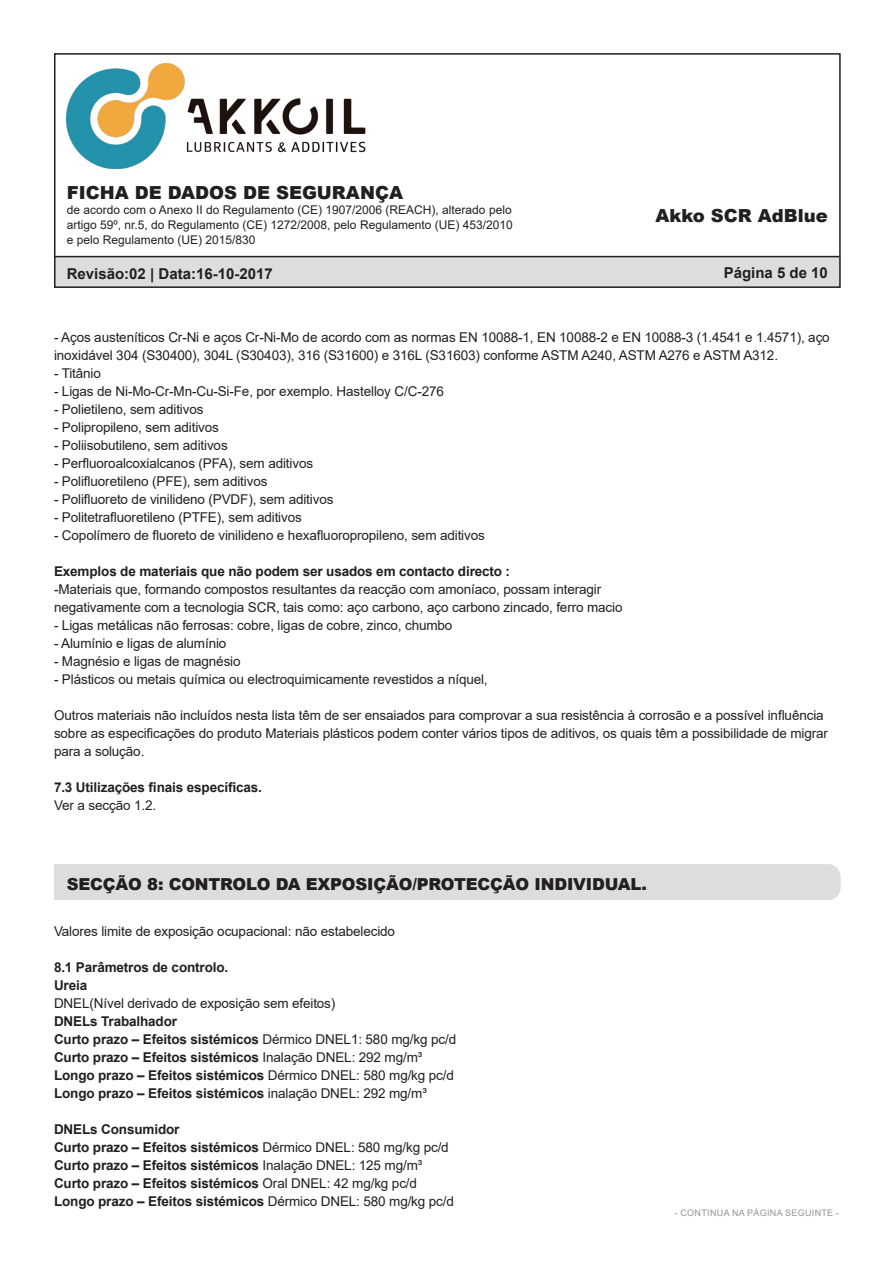
<style>
.page{position:relative;width:893px;height:1263px;background:#fff}
.page>*{position:absolute;margin:0;border:0;box-sizing:border-box;transform-origin:0 0}
.t1{font:900 18px "Arial";color:#231f20}
.t2{font:900 16.5px "Arial";letter-spacing:-.01em;color:#231f20}
.t3{font:700 15px "Arial";color:#231f20}
.t4{font:13.5px/18px "Arial";letter-spacing:-.01em;color:#231f20}
.t5{font:700 13.5px "Arial";letter-spacing:-.01em;color:#231f20}
.t6{font:12px/15px "Arial";color:#231f20;text-align:justify}
.t7{font:9px "Arial";letter-spacing:.035em;color:#939598}
.s1{font-weight:400}
</style>
<div class="page">
<div style="left:54px;top:257px;width:787px;height:31px;background:#dcdddf"></div>
<div style="left:54px;top:53px;width:787px;height:235px;border:2px solid #231f20"></div>
<img style="left:67px;top:64px;width:299px;height:104px">
<hr style="left:55px;top:256px;width:784px;height:1px;background:#231f20">
<div style="left:54px;top:864px;width:787px;height:36px;background:#dcdddf"></div>
<h1 class="t1" style="left:67px;top:180px;width:338px">FICHA DE DADOS DE SEGURANÇA</h1>
<p class="t6" style="left:67px;top:202px;width:447px">de acordo com o Anexo II do Regulamento (CE) 1907/2006 (REACH), alterado pelo artigo 59º, nr.5, do Regulamento (CE) 1272/2008, pelo Regulamento (UE) 453/2010 e pelo Regulamento (UE) 2015/830</p>
<p class="t3" style="left:67px;top:263px;width:207px">Revisão:02 | Data:16-10-2017</p>
<h1 class="t1" style="left:655px;top:202px;width:174px">Akko SCR AdBlue</h1>
<p class="t3" style="left:724px;top:262px;width:106px">Página 5 de 10</p>
<p class="t4" style="left:54px;top:328px;width:777px">- Aços austeníticos Cr-Ni e aços Cr-Ni-Mo de acordo com as normas EN 10088-1, EN 10088-2 e EN 10088-3 (1.4541 e 1.4571), aço inoxidável 304 (S30400), 304L (S30403), 316 (S31600) e 316L (S31603) conforme ASTM A240, ASTM A276 e ASTM A312.</p>
<p class="t4" style="left:54px;top:364px;width:48px">- Titânio</p>
<p class="t4" style="left:54px;top:382px;width:391px">- Ligas de Ni-Mo-Cr-Mn-Cu-Si-Fe, por exemplo. Hastelloy C/C-276</p>
<p class="t4" style="left:54px;top:400px;width:151px">- Polietileno, sem aditivos</p>
<p class="t4" style="left:54px;top:418px;width:167px">- Polipropileno, sem aditivos</p>
<p class="t4" style="left:54px;top:436px;width:175px">- Poliisobutileno, sem aditivos</p>
<p class="t4" style="left:54px;top:454px;width:261px">- Perfluoroalcoxialcanos (PFA), sem aditivos</p>
<p class="t4" style="left:54px;top:472px;width:215px">- Polifluoretileno (PFE), sem aditivos</p>
<p class="t4" style="left:54px;top:490px;width:281px">- Polifluoreto de vinilideno (PVDF), sem aditivos</p>
<p class="t4" style="left:54px;top:508px;width:249px">- Politetrafluoretileno (PTFE), sem aditivos</p>
<p class="t4" style="left:54px;top:526px;width:432px">- Copolímero de fluoreto de vinilideno e hexafluoropropileno, sem aditivos</p>
<p class="t5" style="left:54px;top:562px;width:458px">Exemplos de materiais que não podem ser usados em contacto directo :</p>
<p class="t4" style="left:54px;top:580px;width:549px">-Materiais que, formando compostos resultantes da reacção com amoníaco, possam interagir</p>
<p class="t4" style="left:54px;top:598px;width:570px">negativamente com a tecnologia SCR, tais como: aço carbono, aço carbono zincado, ferro macio</p>
<p class="t4" style="left:54px;top:616px;width:400px">- Ligas metálicas não ferrosas: cobre, ligas de cobre, zinco, chumbo</p>
<p class="t4" style="left:54px;top:634px;width:174px">- Alumínio e ligas de alumínio</p>
<p class="t4" style="left:54px;top:652px;width:188px">- Magnésio e ligas de magnésio</p>
<p class="t4" style="left:54px;top:670px;width:435px">- Plásticos ou metais química ou electroquimicamente revestidos a níquel,</p>
<p class="t4" style="left:54px;top:706px;width:776px">Outros materiais não incluídos nesta lista têm de ser ensaiados para comprovar a sua resistência à corrosão e a possível influência sobre as especificações do produto Materiais plásticos podem conter vários tipos de aditivos, os quais têm a possibilidade de migrar para a solução.</p>
<p class="t5" style="left:54px;top:778px;width:210px">7.3 Utilizações finais específicas.</p>
<p class="t4" style="left:54px;top:796px;width:104px">Ver a secção 1.2.</p>
<p class="t2" style="left:67px;top:872px;width:582px">SECÇÃO 8: CONTROLO DA EXPOSIÇÃO/PROTECÇÃO INDIVIDUAL.</p>
<p class="t4" style="left:54px;top:922px;width:343px">Valores limite de exposição ocupacional: não estabelecido</p>
<p class="t5" style="left:54px;top:958px;width:176px">8.1 Parâmetros de controlo.</p>
<p class="t5" style="left:54px;top:976px;width:35px">Ureia</p>
<p class="t4" style="left:54px;top:994px;width:283px">DNEL(Nível derivado de exposição sem efeitos)</p>
<p class="t5" style="left:54px;top:1012px;width:125px">DNELs Trabalhador</p>
<p class="t5" style="left:54px;top:1030px;width:404px">Curto prazo – Efeitos sistémicos <span class="s1">Dérmico DNEL1: 580 mg/kg pc/d</span></p>
<p class="t5" style="left:54px;top:1048px;width:370px">Curto prazo – Efeitos sistémicos <span class="s1">Inalação DNEL: 292 mg/m³</span></p>
<p class="t5" style="left:54px;top:1066px;width:402px">Longo prazo – Efeitos sistémicos <span class="s1">Dérmico DNEL: 580 mg/kg pc/d</span></p>
<p class="t5" style="left:54px;top:1084px;width:374px">Longo prazo – Efeitos sistémicos <span class="s1">inalação DNEL: 292 mg/m³</span></p>
<p class="t5" style="left:54px;top:1120px;width:127px">DNELs Consumidor</p>
<p class="t5" style="left:54px;top:1138px;width:396px">Curto prazo – Efeitos sistémicos <span class="s1">Dérmico DNEL: 580 mg/kg pc/d</span></p>
<p class="t5" style="left:54px;top:1156px;width:370px">Curto prazo – Efeitos sistémicos <span class="s1">Inalação DNEL: 125 mg/m³</span></p>
<p class="t5" style="left:54px;top:1174px;width:365px">Curto prazo – Efeitos sistémicos <span class="s1">Oral DNEL: 42 mg/kg pc/d</span></p>
<p class="t5" style="left:54px;top:1192px;width:402px">Longo prazo – Efeitos sistémicos <span class="s1">Dérmico DNEL: 580 mg/kg pc/d</span></p>
<p class="t7" style="left:675px;top:1206px;width:166px">- CONTINUA NA PÁGINA SEGUINTE -</p>
</div>
